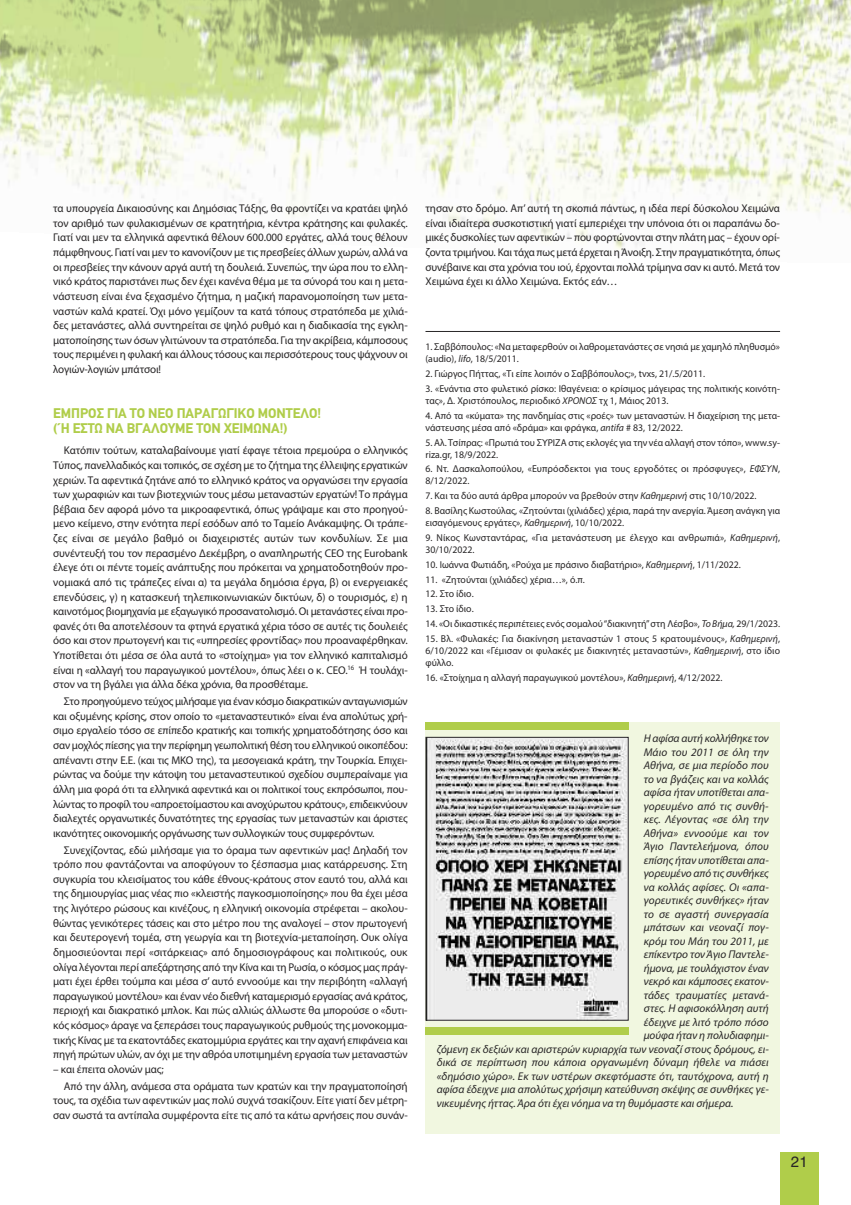
<style>
.page{position:relative;width:851px;height:1205px;background:#fff}
.page>*{position:absolute;margin:0;border:0;box-sizing:border-box;transform-origin:0 0}
.t1{font:15px "Helvetica";color:#272526}
.t2{font:700 13.75px/15px "CF Din";color:#b0cd4a}
.t3{font:11.25px/14.6px "Myriad Pro";letter-spacing:-.005em;color:#272526;text-align:justify}
.t4{font:italic 11.25px "Myriad Pro";letter-spacing:.005em;color:#272526}
.t5{font:10px/12px "Myriad Pro";color:#272526}
.s1{font-style:italic}
</style>
<div class="page">
<img style="left:8px;top:173px;width:842px;height:77px">
<img style="left:0;top:0;width:850px;height:173px">
<div style="left:780px;top:1152px;width:38px;height:53px;background:#b0cd4a"></div>
<div style="left:425px;top:722px;width:355px;height:412px;background:#f1f7e0"></div>
<img style="left:427px;top:739px;width:199px;height:279px">
<div style="left:425px;top:737px;width:203px;height:283px;border:1px solid #272526"></div>
<hr style="left:425px;top:331px;width:355px;height:1px;background:#272526">
<div style="left:425px;top:722px;width:203px;height:8px;background:#b0cd4a"></div>
<div style="left:425px;top:1027px;width:203px;height:7px;background:#b0cd4a"></div>
<p class="t3" style="left:53px;top:202px;width:356px">τα υπουργεία Δικαιοσύνης και Δημόσιας Τάξης, θα φροντίζει να κρατάει ψηλό τον αριθμό των φυλακισμένων σε κρατητήρια, κέντρα κράτησης και φυλακές.<br>Γιατί ναι μεν τα ελληνικά αφεντικά θέλουν 600.000 εργάτες, αλλά τους θέλουν πάμφθηνους. Γιατί ναι μεν το κανονίζουν με τις πρεσβείες άλλων χωρών, αλλά να οι πρεσβείες την κάνουν αργά αυτή τη δουλειά. Συνεπώς, την ώρα που το ελλη&shy;νικό κράτος παριστάνει πως δεν έχει κανένα θέμα με τα σύνορά του και η μετα&shy;νάστευση είναι ένα ξεχασμένο ζήτημα, η μαζική παρανομοποίηση των μετα&shy;ναστών καλά κρατεί. Όχι μόνο γεμίζουν τα κατά τόπους στρατόπεδα με χιλιά&shy;δες μετανάστες, αλλά συντηρείται σε ψηλό ρυθμό και η διαδικασία της εγκλη&shy;ματοποίησης των όσων γλιτώνουν τα στρατόπεδα. Για την ακρίβεια, κάμποσους τους περιμένει η φυλακή και άλλους τόσους και περισσότερους τους ψάχνουν οι λογιών-λογιών μπάτσοι!</p>
<p class="t2" style="left:53px;top:405px;width:269px">ΕΜΠΡΟΣ ΓΙΑ ΤΟ ΝΕΟ ΠΑΡΑΓΩΓΙΚΟ ΜΟΝΤΕΛΟ! (Ή ΕΣΤΩ ΝΑ ΒΓΑΛΟΥΜΕ ΤΟΝ ΧΕΙΜΩΝΑ!)</p>
<p class="t3" style="left:53px;top:444px;width:356px;text-indent:11px">Κατόπιν τούτων, καταλαβαίνουμε γιατί έφαγε τέτοια πρεμούρα ο ελληνικός Τύπος, πανελλαδικός και τοπικός, σε σχέση με το ζήτημα της έλλειψης εργατικών χεριών. Τα αφεντικά ζητάνε από το ελληνικό κράτος να οργανώσει την εργασία των χωραφιών και των βιοτεχνιών τους μέσω μεταναστών εργατών! Το πράγμα βέβαια δεν αφορά μόνο τα μικροαφεντικά, όπως γράψαμε και στο προηγού&shy;μενο κείμενο, στην ενότητα περί εσόδων από το Ταμείο Ανάκαμψης. Οι τράπε&shy;ζες είναι σε μεγάλο βαθμό οι διαχειριστές αυτών των κονδυλίων. Σε μια συνέντευξή του τον περασμένο Δεκέμβρη, ο αναπληρωτής CEO της Eurobank έλεγε ότι οι πέντε τομείς ανάπτυξης που πρόκειται να χρηματοδοτηθούν προ&shy;νομιακά από τις τράπεζες είναι α) τα μεγάλα δημόσια έργα, β) οι ενεργειακές επενδύσεις, γ) η κατασκευή τηλεπικοινωνιακών δικτύων, δ) ο τουρισμός, ε) η καινοτόμος βιομηχανία με εξαγωγικό προσανατολισμό. Οι μετανάστες είναι προ&shy;φανές ότι θα αποτελέσουν τα φτηνά εργατικά χέρια τόσο σε αυτές τις δουλειές όσο και στον πρωτογενή και τις «υπηρεσίες φροντίδας» που προαναφέρθηκαν.<br>Υποτίθεται ότι μέσα σε όλα αυτά το «στοίχημα» για τον ελληνικό καπιταλισμό είναι η «αλλαγή του παραγωγικού μοντέλου», όπως λέει ο κ. CEO.<sup>16</sup> Ή τουλάχι&shy;στον να τη βγάλει για άλλα δέκα χρόνια, θα προσθέταμε.</p>
<p class="t3" style="left:53px;top:695px;width:356px;text-indent:11px">Στο προηγούμενο τεύχος μιλήσαμε για έναν κόσμο διακρατικών ανταγωνισμών και οξυμένης κρίσης, στον οποίο το «μεταναστευτικό» είναι ένα απολύτως χρή&shy;σιμο εργαλείο τόσο σε επίπεδο κρατικής και τοπικής χρηματοδότησης όσο και σαν μοχλός πίεσης για την περίφημη γεωπολιτική θέση του ελληνικού οικοπέδου: απέναντι στην Ε.Ε. (και τις ΜΚΟ της), τα μεσογειακά κράτη, την Τουρκία. Επιχει&shy;ρώντας να δούμε την κάτοψη του μεταναστευτικού σχεδίου συμπεραίναμε για άλλη μια φορά ότι τα ελληνικά αφεντικά και οι πολιτικοί τους εκπρόσωποι, που&shy;λώντας το προφίλ του «απροετοίμαστου και ανοχύρωτου κράτους», επιδεικνύουν διαλεχτές οργανωτικές δυνατότητες της εργασίας των μεταναστών και άριστες ικανότητες οικονομικής οργάνωσης των συλλογικών τους συμφερόντων.</p>
<p class="t3" style="left:53px;top:843px;width:356px;text-indent:11px">Συνεχίζοντας, εδώ μιλήσαμε για το όραμα των αφεντικών μας! Δηλαδή τον τρόπο που φαντάζονται να αποφύγουν το ξέσπασμα μιας κατάρρευσης. Στη συγκυρία του κλεισίματος του κάθε έθνους-κράτους στον εαυτό του, αλλά και της δημιουργίας μιας νέας πιο «κλειστής παγκοσμιοποίησης» που θα έχει μέσα της λιγότερο ρώσους και κινέζους, η ελληνική οικονομία στρέφεται – ακολου&shy;θώντας γενικότερες τάσεις και στο μέτρο που της αναλογεί – στον πρωτογενή και δευτερογενή τομέα, στη γεωργία και τη βιοτεχνία-μεταποίηση. Ουκ ολίγα δημοσιεύονται περί «σιτάρκειας» από δημοσιογράφους και πολιτικούς, ουκ ολίγα λέγονται περί απεξάρτησης από την Κίνα και τη Ρωσία, ο κόσμος μας πράγ&shy;ματι έχει έρθει τούμπα και μέσα σ’ αυτό εννοούμε και την περιβόητη «αλλαγή παραγωγικού μοντέλου» και έναν νέο διεθνή καταμερισμό εργασίας ανά κράτος, περιοχή και διακρατικό μπλοκ. Και πώς αλλιώς άλλωστε θα μπορούσε ο «δυτι&shy;κός κόσμος» άραγε να ξεπεράσει τους παραγωγικούς ρυθμούς της μονοκομμα&shy;τικής Κίνας με τα εκατοντάδες εκατομμύρια εργάτες και την αχανή επιφάνεια και πηγή πρώτων υλών, αν όχι με την αθρόα υποτιμημένη εργασία των μεταναστών</p>
<p class="t3" style="left:64px;top:1061px;width:345px;line-height:16.8px;text-indent:-11px">– και έπειτα ολονών μας;<br>Από την άλλη, ανάμεσα στα οράματα των κρατών και την πραγματοποίησή</p>
<p class="t3" style="left:53px;top:1094px;width:356px">τους, τα σχέδια των αφεντικών μας πολύ συχνά τσακίζουν. Είτε γιατί δεν μέτρη&shy;σαν σωστά τα αντίπαλα συμφέροντα είτε τις από τα κάτω αρνήσεις που συνάν-</p>
<p class="t3" style="left:425px;top:202px;width:356px">τησαν στο δρόμο. Απ’ αυτή τη σκοπιά πάντως, η ιδέα περί δύσκολου Χειμώνα είναι ιδιαίτερα συσκοτιστική γιατί εμπεριέχει την υπόνοια ότι οι παραπάνω δο&shy;μικές δυσκολίες των αφεντικών – που φορτώνονται στην πλάτη μας – έχουν ορί&shy;ζοντα τριμήνου. Και τάχα πως μετά έρχεται ηΆνοιξη. Στην πραγματικότητα, όπως συνέβαινε και στα χρόνια του ιού, έρχονται πολλά τρίμηνα σαν κι αυτό. Μετά τον Χειμώνα έχει κι άλλο Χειμώνα. Εκτός εάν…</p>
<p class="t5" style="left:425px;top:342px;width:356px">1. Σαββόπουλος: «Να μεταφερθούν οι λαθρομετανάστες σε νησιά με χαμηλό πληθυσμό» (audio), <span class="s1">lifo</span>, 18/5/2011.</p>
<p class="t5" style="left:425px;top:368px;width:281px">2. Γιώργος Πήττας, «Τι είπε λοιπόν ο Σαββόπουλος;», tvxs, 21/.5/2011.</p>
<p class="t5" style="left:425px;top:383px;width:356px">3. «Ενάντια στο φυλετικό ρίσκο: Ιθαγένεια: ο κρίσιμος μάγειρας της πολιτικής κοινότη&shy;τας», Δ. Χριστόπουλος, περιοδικό <span class="s1">ΧΡΟΝΟΣ</span> τχ 1, Μάιος 2013.</p>
<p class="t5" style="left:425px;top:410px;width:356px">4. Από τα «κύματα» της πανδημίας στις «ροές» των μεταναστών. Η διαχείριση της μετα&shy;νάστευσης μέσα από «δράμα» και φράγκα, <span class="s1">antifa</span> # 83, 12/2022.</p>
<p class="t5" style="left:425px;top:437px;width:356px">5. Αλ. Τσίπρας: «Πρωτιά του ΣΥΡΙΖΑ στις εκλογές για την νέα αλλαγή στον τόπο», www.sy&shy;riza.gr, 18/9/2022.</p>
<p class="t5" style="left:425px;top:464px;width:356px">6. Ντ. Δασκαλοπούλου, «Ευπρόσδεκτοι για τους εργοδότες οι πρόσφυγες», <span class="s1">ΕΦΣΥΝ</span>,<br>8/12/2022.</p>
<p class="t5" style="left:425px;top:491px;width:332px">7. Και τα δύο αυτά άρθρα μπορούν να βρεθούν στην <span class="s1">Καθημερινή</span> στις 10/10/2022.</p>
<p class="t5" style="left:425px;top:505px;width:356px">8. Βασίλης Κωστούλας, «Ζητούνται (χιλιάδες) χέρια, παρά την ανεργία.Άμεση ανάγκη για εισαγόμενους εργάτες», <span class="s1">Καθημερινή</span>, 10/10/2022.</p>
<p class="t5" style="left:425px;top:532px;width:356px">9. Νίκος Κωνσταντάρας, «Για μετανάστευση με έλεγχο και ανθρωπιά», <span class="s1">Καθημερινή</span>,<br>30/10/2022.</p>
<p class="t5" style="left:425px;top:559px;width:317px">10. Ιωάννα Φωτιάδη, «Ρούχα με πράσινο διαβατήριο», <span class="s1">Καθημερινή</span>, 1/11/2022.</p>
<p class="t5" style="left:425px;top:574px;width:161px">11. «Ζητούνται (χιλιάδες) χέρια…», ό.π.</p>
<p class="t5" style="left:425px;top:589px;width:50px">12. Στο ίδιο.</p>
<p class="t5" style="left:425px;top:604px;width:50px">13. Στο ίδιο.</p>
<p class="t5" style="left:425px;top:618px;width:356px">14. «Οι δικαστικές περιπέτειες ενός σομαλού“διακινητή”στη Λέσβο», <span class="s1">Το Βήμα,</span> 29/1/2023.</p>
<p class="t5" style="left:425px;top:633px;width:356px;text-align:justify">15. Βλ. «Φυλακές: Για διακίνηση μεταναστών 1 στους 5 κρατουμένους», <span class="s1">Καθημερινή</span>, 6/10/2022 και «Γέμισαν οι φυλακές με διακινητές μεταναστών», <span class="s1">Καθημερινή</span>, στο ίδιο φύλλο.</p>
<p class="t5" style="left:425px;top:672px;width:298px">16. «Στοίχημα η αλλαγή παραγωγικού μοντέλου», <span class="s1">Καθημερινή</span>, 4/12/2022.</p>
<p class="t4" style="left:643px;top:734px;width:127px">Ηαφίσα αυτή κολλήθηκε τον</p>
<p class="t4" style="left:643px;top:748px;width:127px">Μάιο του 2011 σε όλη την</p>
<p class="t4" style="left:643px;top:761px;width:127px">Αθήνα, σε μια περίοδο που</p>
<p class="t4" style="left:643px;top:775px;width:127px">το να βγάζεις και να κολλάς</p>
<p class="t4" style="left:643px;top:788px;width:127px">αφίσα ήταν υποτίθεται απα-</p>
<p class="t4" style="left:643px;top:802px;width:126px">γορευμένο από τις συνθή-</p>
<p class="t4" style="left:643px;top:815px;width:127px">κες. Λέγοντας «σε όλη την</p>
<p class="t4" style="left:643px;top:829px;width:127px">Αθήνα» εννοούμε και τον</p>
<p class="t4" style="left:643px;top:842px;width:127px">Άγιο Παντελεήμονα, όπου</p>
<p class="t4" style="left:643px;top:856px;width:127px">επίσης ήταν υποτίθεται απα-</p>
<p class="t4" style="left:643px;top:869px;width:127px">γορευμένο από τις συνθήκες</p>
<p class="t4" style="left:643px;top:883px;width:127px">να κολλάς αφίσες. Οι «απα-</p>
<p class="t4" style="left:643px;top:896px;width:127px">γορευτικές συνθήκες» ήταν</p>
<p class="t4" style="left:643px;top:910px;width:127px">το σε αγαστή συνεργασία</p>
<p class="t4" style="left:643px;top:923px;width:127px">μπάτσων και νεοναζί πογ-</p>
<p class="t4" style="left:643px;top:937px;width:127px">κρόμ του Μάη του 2011, με</p>
<p class="t4" style="left:643px;top:950px;width:127px">επίκεντρο τονΆγιο Παντελε-</p>
<p class="t4" style="left:643px;top:964px;width:127px">ήμονα, με τουλάχιστον έναν</p>
<p class="t4" style="left:643px;top:977px;width:127px">νεκρό και κάμποσες εκατον-</p>
<p class="t4" style="left:643px;top:991px;width:127px">τάδες τραυματίες μετανά-</p>
<p class="t4" style="left:643px;top:1004px;width:127px">στες. Η αφισοκόλληση αυτή</p>
<p class="t4" style="left:643px;top:1018px;width:127px">έδειχνε με λιτό τρόπο πόσο</p>
<p class="t4" style="left:643px;top:1031px;width:127px">μούφα ήταν η πολυδιαφημι-</p>
<p class="t4" style="left:436px;top:1045px;width:333px">ζόμενη εκ δεξιών και αριστερών κυριαρχία των νεοναζί στους δρόμους, ει-</p>
<p class="t4" style="left:436px;top:1058px;width:333px">δικά σε περίπτωση που κάποια οργανωμένη δύναμη ήθελε να πιάσει</p>
<p class="t4" style="left:436px;top:1072px;width:333px">«δημόσιο χώρο». Εκ των υστέρων σκεφτόμαστε ότι, ταυτόχρονα, αυτή η</p>
<p class="t4" style="left:436px;top:1085px;width:333px">αφίσα έδειχνε μια απολύτως χρήσιμη κατεύθυνση σκέψης σε συνθήκες γε-</p>
<p class="t4" style="left:436px;top:1099px;width:298px">νικευμένης ήττας.Άρα ότι έχει νόημα να τη θυμόμαστε και σήμερα.</p>
<h1 class="t1" style="left:790px;top:1153px;width:18px">21</h1>
</div>
